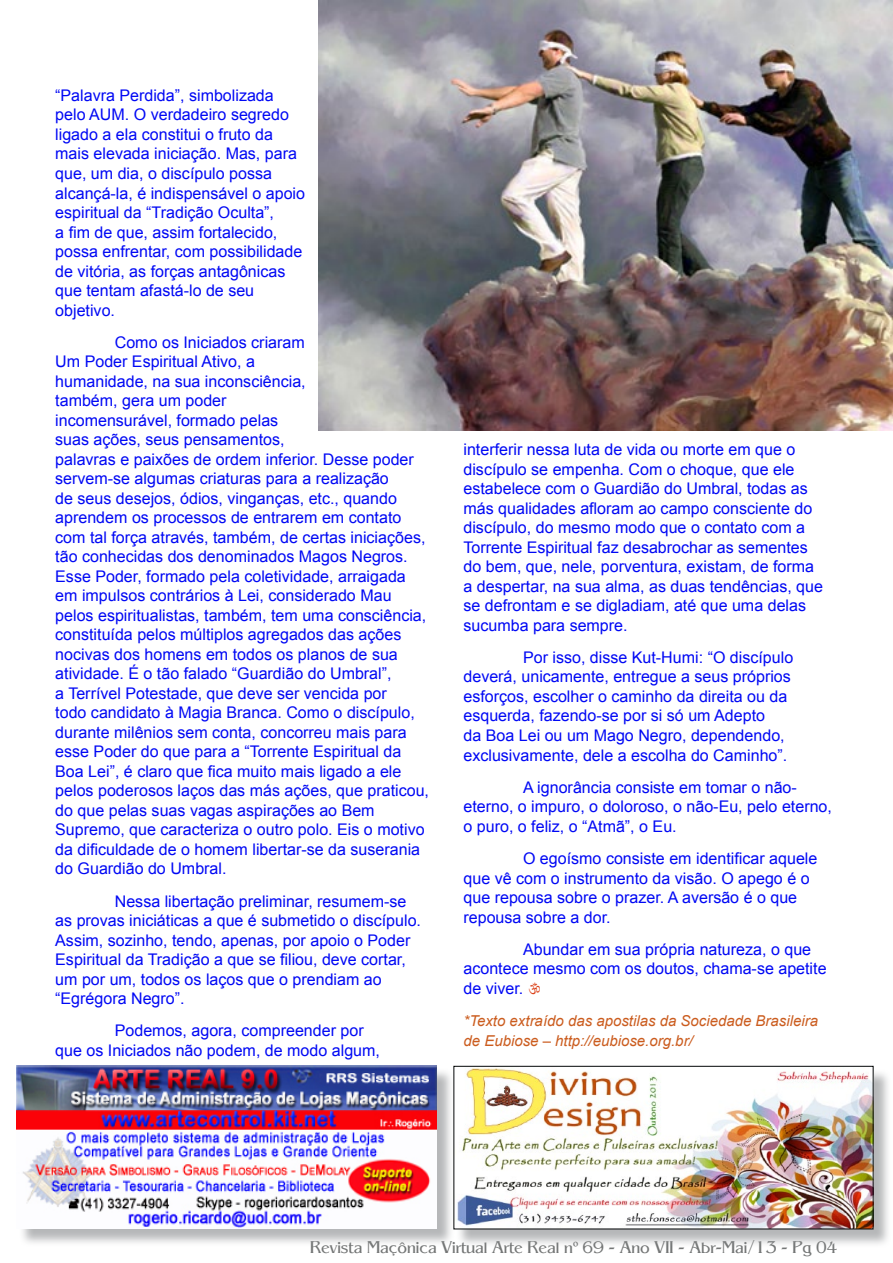
<style>
.page{position:relative;width:893px;height:1263px;background:#fff}
.page>*{position:absolute;margin:0;border:0;box-sizing:border-box;transform-origin:0 0}
.t1{font:16.5px "Aida";color:#747676}
.t2{font:16.05px/19.5px "Arial";color:#0008f5}
.t3{font:italic 15px/19.5px "Arial";color:#cb5c1e}
.s1{font-family:"Times New Roman"}
</style>
<div class="page">
<img style="left:319px;top:0;width:574px;height:431px">
<div style="left:19px;top:1068px;width:436px;height:179px;background:#9ea0a2;opacity:.75"></div>
<img style="left:17px;top:1066px;width:419px;height:162px">
<div style="left:456px;top:1068px;width:436px;height:180px;background:#9ea0a2;opacity:.75"></div>
<img style="left:456px;top:1068px;width:415px;height:159px">
<div style="left:454px;top:1066px;width:419px;height:163px;border:1px solid #020506"></div>
<p class="t2" style="left:55px;top:86px;width:251px">“Palavra Perdida”, simbolizada pelo AUM. O verdadeiro segredo ligado a ela constitui o fruto da mais elevada iniciação. Mas, para que, um dia, o discípulo possa alcançá-la, é indispensável o apoio espiritual da “Tradição Oculta”,<br>a fim de que, assim fortalecido, possa enfrentar, com possibilidade de vitória, as forças antagônicas que tentam afastá-lo de seu objetivo.</p>
<p class="t2" style="left:55px;top:333px;width:375px;text-indent:60px">Como os Iniciados criaram<br>Um Poder Espiritual Ativo, a<br>humanidade, na sua inconsciência,<br>também, gera um poder<br>incomensurável, formado pelas<br>suas ações, seus pensamentos,<br>palavras e paixões de ordem inferior. Desse poder servem-se algumas criaturas para a realização<br>de seus desejos, ódios, vinganças, etc., quando aprendem os processos de entrarem em contato com tal força através, também, de certas iniciações, tão conhecidas dos denominados Magos Negros.<br>Esse Poder, formado pela coletividade, arraigada em impulsos contrários à Lei, considerado Mau pelos espiritualistas, também, tem uma consciência, constituída pelos múltiplos agregados das ações nocivas dos homens em todos os planos de sua atividade. É o tão falado “Guardião do Umbral”,<br>a Terrível Potestade, que deve ser vencida por<br>todo candidato à Magia Branca. Como o discípulo, durante milênios sem conta, concorreu mais para esse Poder do que para a “Torrente Espiritual da Boa Lei”, é claro que fica muito mais ligado a ele pelos poderosos laços das más ações, que praticou, do que pelas suas vagas aspirações ao Bem Supremo, que caracteriza o outro polo. Eis o motivo da dificuldade de o homem libertar-se da suserania do Guardião do Umbral.</p>
<p class="t2" style="left:55px;top:891px;width:367px;text-indent:60px">Nessa libertação preliminar, resumem-se as provas iniciáticas a que é submetido o discípulo.<br>Assim, sozinho, tendo, apenas, por apoio o Poder Espiritual da Tradição a que se filiou, deve cortar, um por um, todos os laços que o prendiam ao “Egrégora Negro”.</p>
<p class="t2" style="left:55px;top:1021px;width:326px;text-indent:60px">Podemos, agora, compreender por que os Iniciados não podem, de modo algum,</p>
<p class="t2" style="left:463px;top:440px;width:361px">interferir nessa luta de vida ou morte em que o discípulo se empenha. Com o choque, que ele estabelece com o Guardião do Umbral, todas as más qualidades afloram ao campo consciente do discípulo, do mesmo modo que o contato com a Torrente Espiritual faz desabrochar as sementes do bem, que, nele, porventura, existam, de forma a despertar, na sua alma, as duas tendências, que se defrontam e se digladiam, até que uma delas sucumba para sempre.</p>
<p class="t2" style="left:463px;top:648px;width:331px;text-indent:60px">Por isso, disse Kut-Humi: “O discípulo deverá, unicamente, entregue a seus próprios esforços, escolher o caminho da direita ou da esquerda, fazendo-se por si só um Adepto<br>da Boa Lei ou um Mago Negro, dependendo, exclusivamente, dele a escolha do Caminho”.</p>
<p class="t2" style="left:463px;top:777px;width:370px;text-indent:60px">A ignorância consiste em tomar o não&shy;eterno, o impuro, o doloroso, o não-Eu, pelo eterno, o puro, o feliz, o “Atmã”, o Eu.</p>
<p class="t2" style="left:463px;top:849px;width:355px;text-indent:60px">O egoísmo consiste em identificar aquele que vê com o instrumento da visão. O apego é o que repousa sobre o prazer. A aversão é o que repousa sobre a dor.</p>
<p class="t2" style="left:463px;top:939px;width:365px;text-indent:60px">Abundar em sua própria natureza, o que acontece mesmo com os doutos, chama-se apetite de viver.</p>
<p class="t3" style="left:463px;top:1011px;width:356px">*Texto extraído das apostilas da Sociedade Brasileira de Eubiose – http://eubiose.org.br/</p>
<p class="t1" style="left:310px;top:1236px;width:529px">Revista Maçônica Virtual Arte Real n<span class="s1">º</span> 69 - Ano VII - Abr-Mai/13 - Pg 04</p>
</div>
